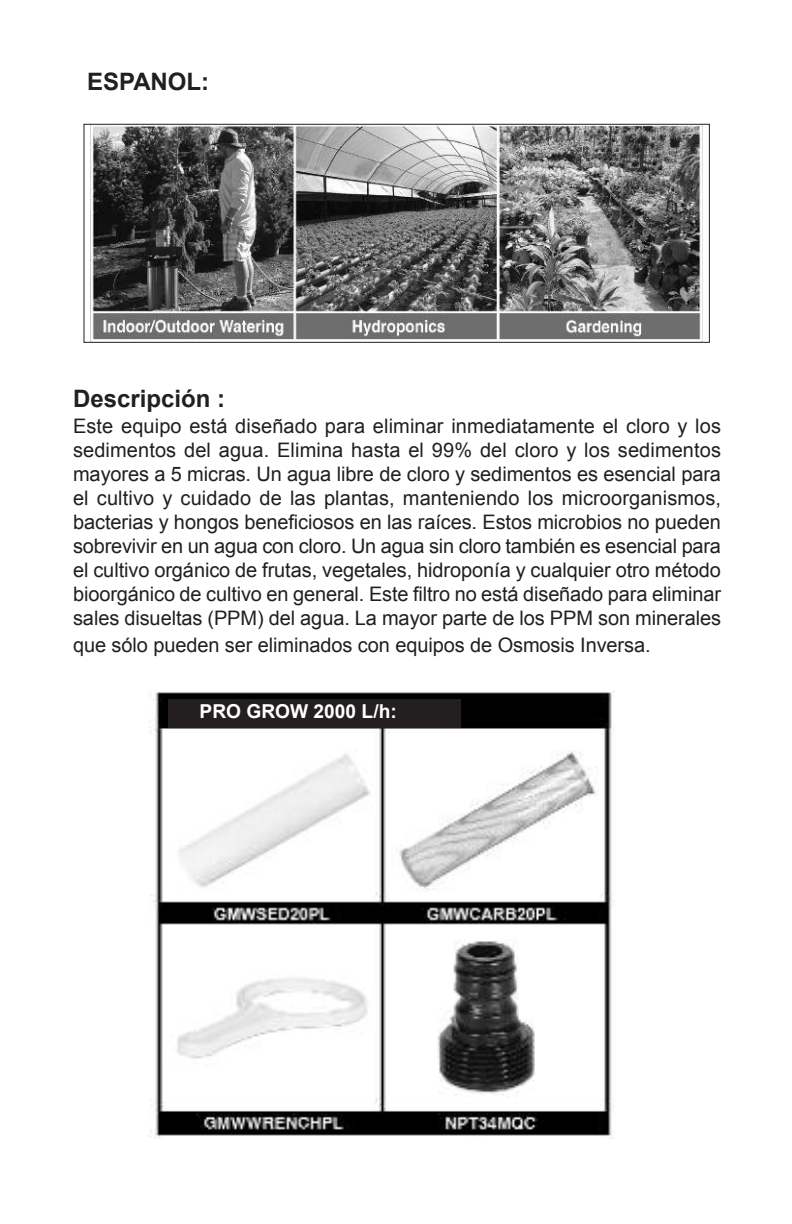
<style>
.page{position:relative;width:792px;height:1224px;background:#fff}
.page>*{position:absolute;margin:0;border:0;box-sizing:border-box;transform-origin:0 0}
.t1{font:700 24px "Arial";color:#231f20}
.t2{font:20px/24px "Arial";letter-spacing:-.005em;color:#231f20;text-align:justify}
.t3{font:700 19.2px "Arial";color:#fff}
</style>
<div class="page">
<img style="left:91px;top:126px;width:611px;height:215px">
<div style="left:83px;top:124px;width:627px;height:219px;border:1px solid #231f20"></div>
<img style="left:148px;top:690px;width:467px;height:449px">
<div style="left:168px;top:699px;width:292px;height:28px;background:#231f20"></div>
<p class="t1" style="left:87px;top:69px;width:124px">ESPANOL:</p>
<p class="t1" style="left:73px;top:386px;width:154px">Descripción :</p>
<p class="t2" style="left:73px;top:414px;width:650px">Este equipo está diseñado para eliminar inmediatamente el cloro y los sedimentos del agua. Elimina hasta el 99% del cloro y los sedimentos mayores a 5 micras. Un agua libre de cloro y sedimentos es esencial para el cultivo y cuidado de las plantas, manteniendo los microorganismos, bacterias y hongos beneficiosos en las raíces. Estos microbios no pueden sobrevivir en un agua con cloro. Un agua sin cloro también es esencial para el cultivo orgánico de frutas, vegetales, hidroponía y cualquier otro método bioorgánico de cultivo en general. Este filtro no está diseñado para eliminar sales disueltas (PPM) del agua. La mayor parte de los PPM son minerales</p>
<p class="t2" style="left:73px;top:633px;width:579px">que sólo pueden ser eliminados con equipos de Osmosis Inversa.</p>
<p class="t3" style="left:200px;top:701px;width:199px">PRO GROW 2000 L/h:</p>
</div>
